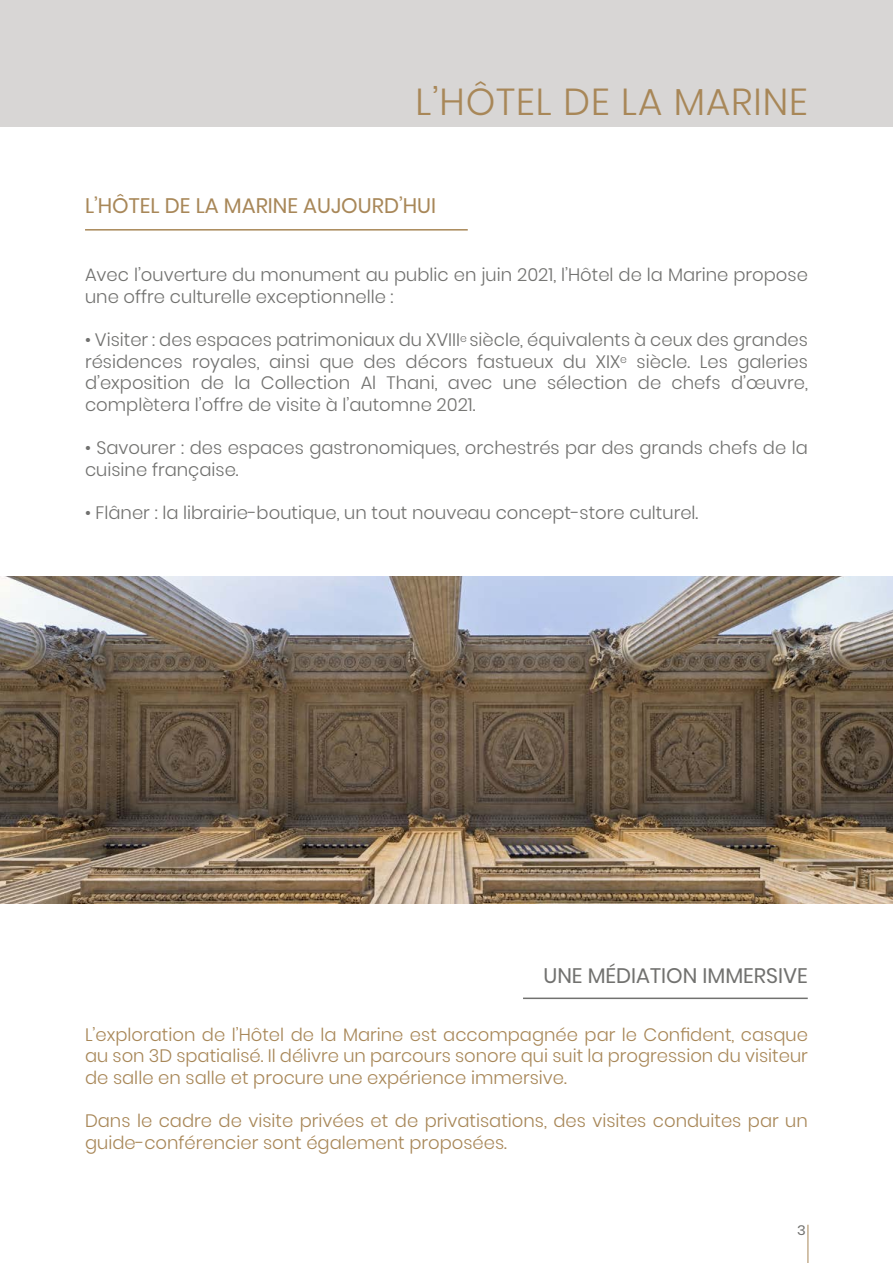
<style>
.page{position:relative;width:893px;height:1263px;background:#fff}
.page>*{position:absolute;margin:0;border:0;box-sizing:border-box;transform-origin:0 0}
.t1{font:300 37.5px "Poppins";letter-spacing:.025em;color:#a88758}
.t2{font:21px "Poppins";color:#a88758}
.t3{font:21px "Poppins";color:#71716f}
.t4{font:300 18px/21.6px "Poppins";color:#71716f}
.t5{font:300 18px/21.6px "Poppins";color:#a88758;text-align:justify}
.t6{font:13.5px "Poppins";color:#71716f;scale:1.1 1}
</style>
<div class="page">
<hr style="left:808px;top:1225px;width:1px;height:38px;background:#a88758">
<hr style="left:85px;top:229px;width:383px;height:2px;background:#a88758">
<hr style="left:523px;top:997px;width:285px;height:2px;background:#71716f">
<div style="left:0;top:0;width:893px;height:126px;background:#d8d6d5"></div>
<img style="left:0;top:576px;width:893px;height:328px">
<h1 class="t1" style="left:416px;top:80px;width:394px">L’HÔTEL DE LA MARINE</h1>
<p class="t2" style="left:85px;top:194px;width:353px">L’HÔTEL DE LA MARINE AUJOURD’HUI</p>
<p class="t4" style="left:85px;top:264px;width:724px">Avec l’ouverture du monument au public en juin 2021, l’Hôtel de la Marine propose une offre culturelle exceptionnelle :</p>
<p class="t4" style="left:85px;top:329px;width:724px;text-align:justify">• Visiter : des espaces patrimoniaux du XVIII<sup>e</sup> siècle, équivalents à ceux des grandes résidences royales, ainsi que des décors fastueux du XIX<sup>e</sup> siècle. Les galeries d’exposition de la Collection Al Thani, avec une sélection de chefs d’œuvre, complètera l’offre de visite à l’automne 2021.</p>
<p class="t4" style="left:85px;top:437px;width:724px">• Savourer : des espaces gastronomiques, orchestrés par des grands chefs de la cuisine française.</p>
<p class="t4" style="left:85px;top:502px;width:615px">• Flâner : la librairie-boutique, un tout nouveau concept-store culturel.</p>
<p class="t3" style="left:543px;top:963px;width:266px">UNE MÉDIATION IMMERSIVE</p>
<p class="t5" style="left:85px;top:1023px;width:724px">L’exploration de l’Hôtel de la Marine est accompagnée par le Confident, casque au son 3D spatialisé. Il délivre un parcours sonore qui suit la progression du visiteur de salle en salle et procure une expérience immersive.</p>
<p class="t5" style="left:85px;top:1110px;width:724px">Dans le cadre de visite privées et de privatisations, des visites conduites par un guide-conférencier sont également proposées.</p>
<p class="t6" style="left:797px;top:1222px;width:9px">3</p>
</div>
